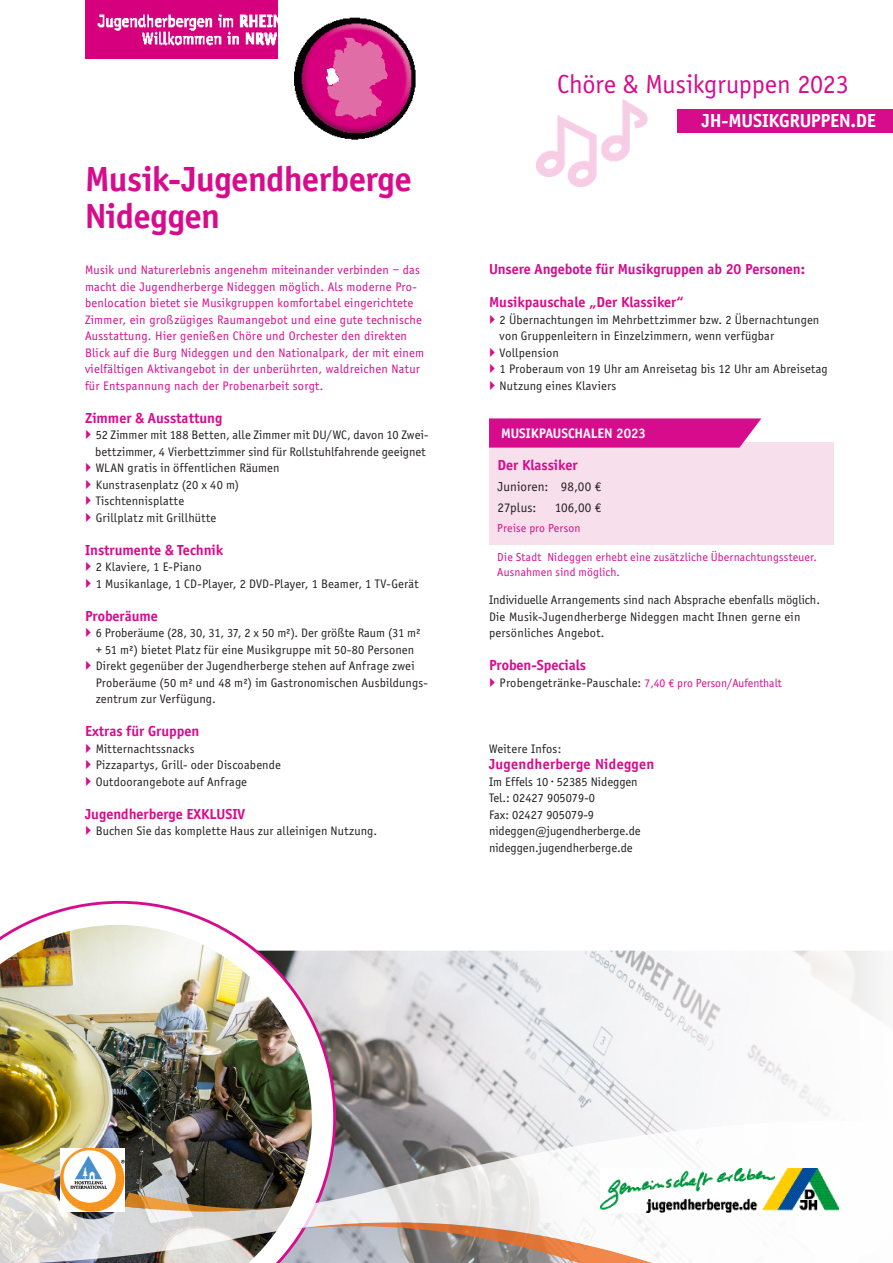
<style>
.page{position:relative;width:893px;height:1263px;background:#fff}
.page>*{position:absolute;margin:0;border:0;box-sizing:border-box;transform-origin:0 0}
.t1{font:700 36px/37.5px "Officina Sans EF";letter-spacing:-.01em;color:#d70c8c}
.t2{font:27px "Officina Sans EF";letter-spacing:-.01em;color:#d70c8c}
.t3{font:700 19.5px "Officina Sans EF";letter-spacing:-.01em;color:#fff}
.t4{font:700 15px "Officina Sans EF";color:#d70c8c}
.t5{font:700 15px "Officina Sans EF";letter-spacing:.02em;color:#d70c8c}
.t6{font:700 14.25px "Officina Sans EF";color:#fff}
.t7{font:13.5px/21px "Officina Sans EF";letter-spacing:.005em;color:#231f20}
.t8{font:12.75px/16.5px "Officina Sans EF";letter-spacing:.01em;color:#231f20}
.t9{font:12.75px/16.5px "Officina Sans EF";letter-spacing:.02em;color:#d70c8c}
.t10{font:12px/15px "Officina Sans EF";letter-spacing:.015em;color:#d70c8c}
.s1{font-size:12px;color:#d70c8c}
</style>
<div class="page">
<img style="left:336px;top:951px;width:546px;height:169px">
<svg style="left:20px;top:901px;width:316px;height:219px"></svg>
<img style="left:0;top:925px;width:312px;height:195px">
<img style="left:0;top:1120px;width:819px;height:143px">
<img style="left:0;top:1180px;width:57px;height:16px">
<img style="left:289px;top:1226px;width:29px;height:3px">
<img style="left:601px;top:1169px;width:238px;height:43px">
<img style="left:60px;top:1148px;width:64px;height:64px">
<img style="left:85px;top:0;width:193px;height:58px">
<img style="left:294px;top:17px;width:122px;height:123px">
<img style="left:536px;top:99px;width:111px;height:88px">
<div style="left:677px;top:109px;width:216px;height:23px;background:#d70c8c"></div>
<div style="left:489px;top:443px;width:344px;height:102px;background:#f7dfeb"></div>
<svg style="left:489px;top:418px;width:272px;height:30px;background:#d91a92"></svg>
<h1 class="t1" style="left:85px;top:160px;width:328px">Musik-Jugendherberge<br>Nideggen</h1>
<p class="t9" style="left:85px;top:262px;width:341px">Musik und Naturerlebnis angenehm miteinander verbinden – das macht die Jugendherberge Nideggen möglich. Als moderne Pro&shy;benlocation bietet sie Musikgruppen komfortabel eingerichtete Zimmer, ein großzügiges Raumangebot und eine gute technische Ausstattung. Hier genießen Chöre und Orchester den direkten Blick auf die Burg Nideggen und den Nationalpark, der mit einem vielfältigen Aktivangebot in der unberührten, waldreichen Natur für Entspannung nach der Probenarbeit sorgt.</p>
<p class="t4" style="left:85px;top:409px;width:139px">Zimmer &amp; Ausstattung</p>
<p class="t8" style="left:95px;top:427px;width:335px">52 Zimmer mit 188 Betten, alle Zimmer mit DU/WC, davon 10 Zwei&shy;bettzimmer, 4 Vierbettzimmer sind für Rollstuhlfahrende geeignet WLAN gratis in öffentlichen Räumen<br>Kunstrasenplatz (20 x 40 m)<br>Tischtennisplatte<br>Grillplatz mit Grillhütte</p>
<p class="t4" style="left:85px;top:541px;width:140px">Instrumente &amp; Technik</p>
<p class="t8" style="left:96px;top:559px;width:324px">2 Klaviere, 1 E-Piano<br>1 Musikanlage, 1 CD-Player, 2 DVD-Player, 1 Beamer, 1 TV-Gerät</p>
<p class="t4" style="left:85px;top:607px;width:74px">Proberäume</p>
<p class="t8" style="left:96px;top:625px;width:334px">6 Proberäume (28, 30, 31, 37, 2 x 50 m²). Der größte Raum (31 m² + 51 m²) bietet Platz für eine Musikgruppe mit 50-80 Personen Direkt gegenüber der Jugendherberge stehen auf Anfrage zwei Proberäume (50 m² und 48 m²) im Gastronomischen Ausbildungs&shy;zentrum zur Verfügung.</p>
<p class="t4" style="left:85px;top:722px;width:116px">Extras für Gruppen</p>
<p class="t8" style="left:96px;top:740px;width:187px">Mitternachtssnacks<br>Pizzapartys, Grill- oder Discoabende<br>Outdoorangebote auf Anfrage</p>
<p class="t4" style="left:85px;top:805px;width:162px">Jugendherberge EXKLUSIV</p>
<p class="t8" style="left:96px;top:823px;width:283px">Buchen Sie das komplette Haus zur alleinigen Nutzung.</p>
<h2 class="t2" style="left:557px;top:69px;width:293px">Chöre &amp; Musikgruppen 2023</h2>
<h3 class="t3" style="left:702px;top:109px;width:175px">JH-MUSIKGRUPPEN.DE</h3>
<p class="t4" style="left:489px;top:260px;width:318px">Unsere Angebote für Musikgruppen ab 20 Personen:</p>
<p class="t4" style="left:489px;top:293px;width:196px">Musikpauschale „Der Klassiker“</p>
<p class="t8" style="left:500px;top:311px;width:330px">2 Übernachtungen im Mehrbettzimmer bzw. 2 Übernachtungen von Gruppenleitern in Einzelzimmern, wenn verfügbar Vollpension<br>1 Proberaum von 19 Uhr am Anreisetag bis 12 Uhr am Abreisetag Nutzung eines Klaviers</p>
<p class="t6" style="left:501px;top:425px;width:146px">MUSIKPAUSCHALEN 2023</p>
<p class="t4" style="left:497px;top:456px;width:81px">Der Klassiker</p>
<p class="t7" style="left:497px;top:476px;width:105px">Junioren: 98,00 €<br>27plus:</p>
<p class="t7" style="left:555px;top:497px;width:48px">106,00 €</p>
<p class="t10" style="left:497px;top:521px;width:85px">Preise pro Person</p>
<p class="t10" style="left:497px;top:549px;width:321px">Die Stadt Nideggen erhebt eine zusätzliche Übernachtungssteuer.<br>Ausnahmen sind möglich.</p>
<p class="t8" style="left:489px;top:592px;width:332px">Individuelle Arrangements sind nach Absprache ebenfalls möglich.<br>Die Musik-Jugendherberge Nideggen macht Ihnen gerne ein persönliches Angebot.</p>
<p class="t4" style="left:489px;top:656px;width:98px">Proben-Specials</p>
<p class="t8" style="left:500px;top:674px;width:283px">Probengetränke-Pauschale: <span class="s1">7,40 € pro Person/Aufenthalt</span></p>
<p class="t8" style="left:489px;top:740px;width:74px">Weitere Infos:</p>
<p class="t5" style="left:489px;top:755px;width:167px">Jugendherberge Nideggen</p>
<p class="t8" style="left:489px;top:773px;width:153px">Im Effels 10 · 52385 Nideggen<br>Tel.: 02427 905079-0<br>Fax: 02427 905079-9 nideggen@jugendherberge.de nideggen.jugendherberge.de</p>
</div>
